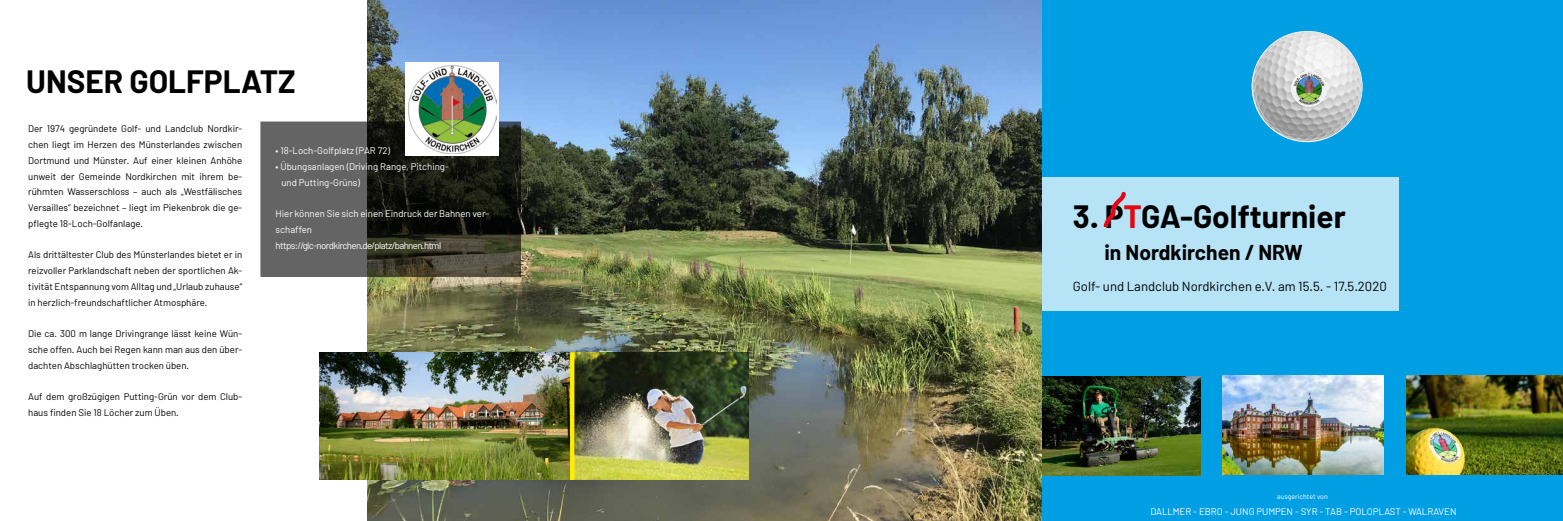
<style>
.page{position:relative;width:1563px;height:521px;background:#fff}
.page>*{position:absolute;margin:0;border:0;box-sizing:border-box;transform-origin:0 0}
.t1{font:700 31.5px "Barlow";color:#000}
.t2{font:700 21px "Barlow";color:#000}
.t3{font:13.12px "Barlow";color:#000}
.t4{font:9.62px/15.8px "Barlow";color:#000;text-align:justify}
.t5{font:9.62px/15.8px "Barlow";color:#fff}
.t6{font:7px "Barlow";color:#fff}
.s1{color:#e30613}
</style>
<div class="page">
<div style="left:1042px;top:0;width:521px;height:521px;background:#009fe3"></div>
<div style="left:1042px;top:178px;width:356px;height:133px;background:#b7e3f7"></div>
<img style="left:1251px;top:31px;width:112px;height:111px">
<img style="left:1042px;top:376px;width:158px;height:99px">
<img style="left:1406px;top:376px;width:157px;height:99px">
<img style="left:1222px;top:376px;width:162px;height:99px">
<img style="left:368px;top:0;width:674px;height:521px">
<svg style="left:262px;top:124px;width:257px;height:151px;background:#3e3e39"></svg>
<div style="left:260px;top:122px;width:261px;height:155px;border:1px solid #000"></div>
<img style="left:320px;top:352px;width:250px;height:128px">
<img style="left:574px;top:352px;width:174px;height:128px">
<hr style="left:570px;top:352px;width:4px;height:128px;background:#ffed00">
<svg style="left:1103px;top:191px;width:23px;height:36px"></svg>
<img style="left:1291px;top:71px;width:35px;height:36px">
<div style="left:406px;top:62px;width:93px;height:94px;background:#fff"></div>
<img style="left:409px;top:66px;width:87px;height:87px">
<h1 class="t1" style="left:26px;top:63px;width:271px">UNSER GOLFPLATZ</h1>
<p class="t4" style="left:28px;top:121px;width:216px">Der 1974 gegründete Golf- und Landclub Nordkir&shy;chen liegt im Herzen des Münsterlandes zwischen Dortmund und Münster. Auf einer kleinen Anhöhe unweit der Gemeinde Nordkirchen mit ihrem be&shy;rühmten Wasserschloss – auch als „Westfälisches Versailles“ bezeichnet – liegt im Piekenbrok die ge&shy;pflegte 18-Loch-Golfanlage.</p>
<p class="t4" style="left:28px;top:247px;width:216px">Als drittältester Club des Münsterlandes bietet er in reizvoller Parklandschaft neben der sportlichen Ak&shy;tivität Entspannung vom Alltag und „Urlaub zuhause“ in herzlich-freundschaftlicher Atmosphäre.</p>
<p class="t4" style="left:28px;top:326px;width:216px">Die ca. 300 m lange Drivingrange lässt keine Wün&shy;sche offen. Auch bei Regen kann man aus den über&shy;dachten Abschlaghütten trocken üben.</p>
<p class="t4" style="left:28px;top:389px;width:216px">Auf dem großzügigen Putting-Grün vor dem Club&shy;haus finden Sie 18 Löcher zum Üben.</p>
<p class="t5" style="left:275px;top:143px;width:116px">• 18-Loch-Golfplatz (PAR 72)</p>
<p class="t5" style="left:281px;top:159px;width:169px;text-indent:-6px">• Übungsanlagen (Driving Range, Pitching&shy;und Putting-Grüns)</p>
<p class="t5" style="left:275px;top:206px;width:215px">Hier können Sie sich einen Eindruck der Bahnen ver&shy;schaffen<br>https://glc-nordkirchen.de/platz/bahnen.html</p>
<h1 class="t1" style="left:1073px;top:197px;width:274px">3. P<span class="s1">T</span>GA-Golfturnier</h1>
<h2 class="t2" style="left:1104px;top:239px;width:200px">in Nordkirchen / NRW</h2>
<h3 class="t3" style="left:1073px;top:278px;width:315px">Golf- und Landclub Nordkirchen e.V. am 15.5. - 17.5.2020</h3>
<p class="t6" style="left:1277px;top:492px;width:52px">ausgerichtet von</p>
<p class="t5" style="left:1150px;top:503px;width:307px">DALLMER - EBRO - JUNG PUMPEN - SYR - TAB - POLOPLAST - WALRAVEN</p>
</div>
